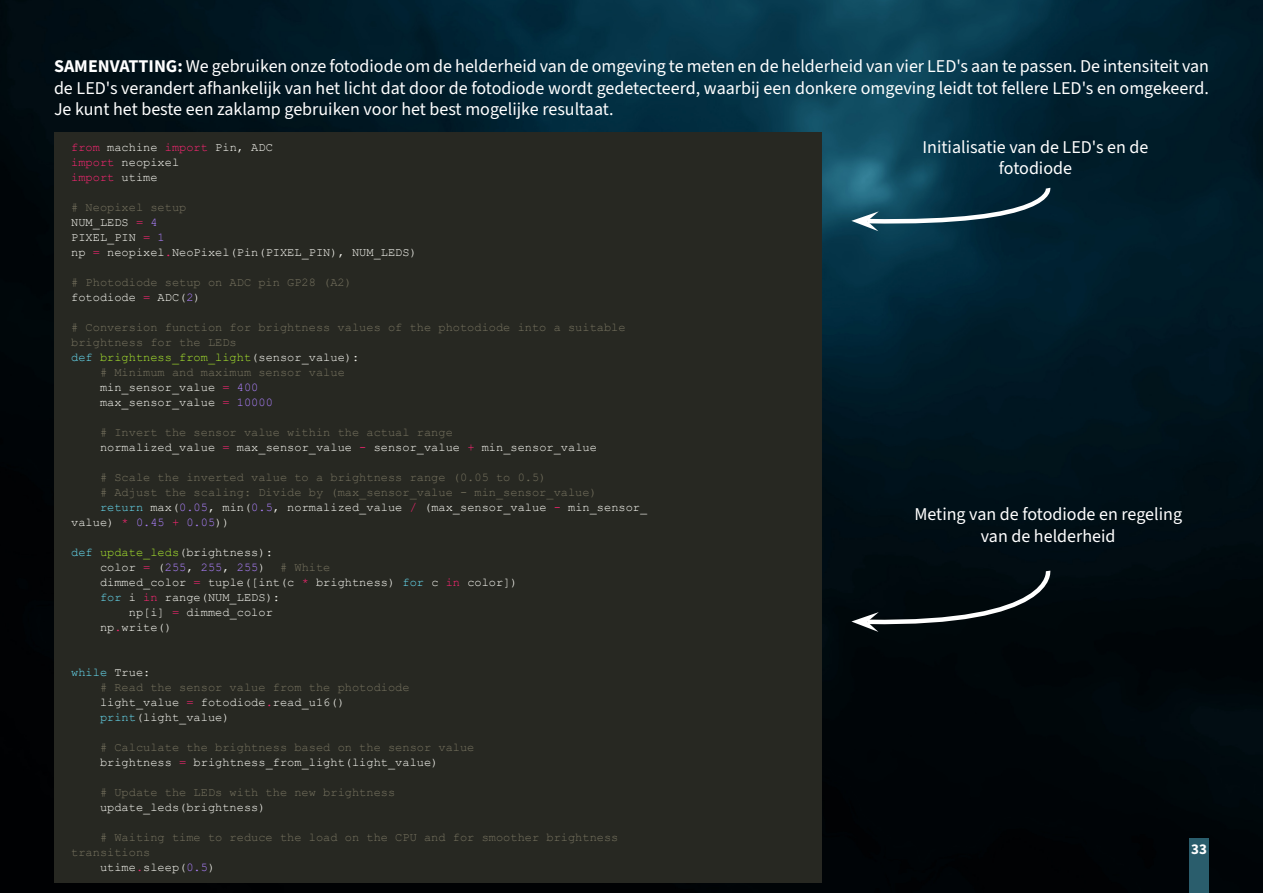
<style>
.page{position:relative;width:1263px;height:893px;background:#fff}
.page>*{position:absolute;margin:0;border:0;box-sizing:border-box;transform-origin:0 0}
.t1{font:18px/21.6px "Source Sans 3";color:#fff;text-align:justify}
.t2{font:700 15px "Source Sans 3";color:#fff}
.HTML_Preformatted{font:12px/15px "Courier New";color:#f8f8f2}
.HTML_Preformatted-2{font:12px/15px "Courier New";color:#75715e}
.HTML_Preformatted-3{font:12px "Courier New";color:#a6e22e}
.HTML_Preformatted-4{font:12px "Courier New";color:#f92672}
.HTML_Preformatted-5{font:12px "Courier New";color:#66d9ef}
.s1{font-weight:700}
.s2{color:#f92672}
.s3{color:#f8f8f2}
.s4{color:#ae81ff}
.s5{color:#66d9ef}
.s6{color:#a6e22e}
.s7{color:#75715e}
</style>
<div class="page">
<img style="left:0;top:0;width:1263px;height:893px">
<div style="left:1189px;top:839px;width:20px;height:54px;background:#2a5d6c"></div>
<div style="left:54px;top:132px;width:768px;height:750px;background:#272822"></div>
<svg style="left:851px;top:566px;width:204px;height:66px;background:#141c20"></svg>
<svg style="left:851px;top:184px;width:204px;height:47px;background:#224c5d"></svg>
<p class="t1" style="left:54px;top:55px;width:1156px"><span class="s1">SAMENVATTING:</span> We gebruiken onze fotodiode om de helderheid van de omgeving te meten en de helderheid van vier LED's aan te passen. De intensiteit van de LED's verandert afhankelijk van het licht dat door de fotodiode wordt gedetecteerd, waarbij een donkere omgeving leidt tot fellere LED's en omgekeerd.<br>Je kunt het beste een zaklamp gebruiken voor het best mogelijke resultaat.</p>
<p class="t1" style="left:922px;top:136px;width:227px">Initialisatie van de LED's en de</p>
<p class="t1" style="left:999px;top:157px;width:75px">fotodiode</p>
<p class="HTML_Preformatted" style="left:71px;top:139px;width:203px"><span class="s2">from</span> machine <span class="s2">import</span> Pin, ADC</p>
<p class="HTML_Preformatted" style="left:71px;top:154px;width:110px"><span class="s2">import</span> neopixel</p>
<p class="HTML_Preformatted-4" style="left:71px;top:170px;width:88px">import <span class="s3">utime</span></p>
<p class="HTML_Preformatted-2" style="left:71px;top:199px;width:117px"># Neopixel setup</p>
<p class="HTML_Preformatted" style="left:71px;top:214px;width:88px">NUM_LEDS <span class="s2">=</span> <span class="s4">4</span></p>
<p class="HTML_Preformatted" style="left:71px;top:229px;width:95px">PIXEL_PIN <span class="s2">=</span> <span class="s4">1</span></p>
<p class="HTML_Preformatted" style="left:71px;top:244px;width:347px">np <span class="s2">=</span> neopixel<span class="s2">.</span>NeoPixel(Pin(PIXEL_PIN), NUM_LEDS)</p>
<p class="HTML_Preformatted-2" style="left:71px;top:274px;width:282px"># Photodiode setup on ADC pin GP28 (A2)</p>
<p class="HTML_Preformatted" style="left:71px;top:289px;width:131px">fotodiode <span class="s2">=</span> ADC(<span class="s4">2</span>)</p>
<p class="HTML_Preformatted-2" style="left:71px;top:319px;width:556px"># Conversion function for brightness values of the photodiode into a suitable brightness for the LEDs</p>
<p class="HTML_Preformatted-3" style="left:71px;top:350px;width:290px"><span class="s5">def</span> brightness_from_light<span class="s3">(sensor_value):</span></p>
<p class="HTML_Preformatted-2" style="left:100px;top:364px;width:246px"># Minimum and maximum sensor value</p>
<p class="HTML_Preformatted" style="left:100px;top:379px;width:160px">min_sensor_value <span class="s2">=</span> <span class="s4">400</span></p>
<p class="HTML_Preformatted" style="left:100px;top:394px;width:174px">max_sensor_value <span class="s2">=</span> <span class="s4">10000</span></p>
<p class="HTML_Preformatted-2" style="left:100px;top:424px;width:354px"># Invert the sensor value within the actual range</p>
<p class="HTML_Preformatted" style="left:100px;top:439px;width:498px">normalized_value <span class="s2">=</span> max_sensor_value <span class="s2">-</span> sensor_value <span class="s2">+</span> min_sensor_value</p>
<p class="HTML_Preformatted-2" style="left:100px;top:469px;width:448px"># Scale the inverted value to a brightness range (0.05 to 0.5)</p>
<p class="HTML_Preformatted-2" style="left:100px;top:484px;width:498px"># Adjust the scaling: Divide by (max_sensor_value - min_sensor_value)</p>
<p class="HTML_Preformatted" style="left:71px;top:499px;width:578px;text-indent:29px"><span class="s5">return</span> max(<span class="s4">0.05</span>, min(<span class="s4">0.5</span>, normalized_value <span class="s2">/</span> (max_sensor_value <span class="s2">-</span> min_sensor_ value) <span class="s2">*</span> <span class="s4">0.45</span> <span class="s2">+</span> <span class="s4">0.05</span>))</p>
<p class="HTML_Preformatted" style="left:71px;top:544px;width:203px"><span class="s5">def</span> <span class="s6">update_leds</span>(brightness):</p>
<p class="HTML_Preformatted" style="left:100px;top:559px;width:232px">color <span class="s2">=</span> (<span class="s4">255</span>, <span class="s4">255</span>, <span class="s4">255</span>) <span class="s7"># White</span></p>
<p class="HTML_Preformatted" style="left:100px;top:574px;width:419px">dimmed_color <span class="s2">=</span> tuple([int(c <span class="s2">*</span> brightness) <span class="s5">for</span> c <span class="s2">in</span> color])</p>
<p class="HTML_Preformatted" style="left:100px;top:589px;width:182px"><span class="s5">for</span> i <span class="s2">in</span> range(NUM_LEDS):</p>
<p class="HTML_Preformatted" style="left:129px;top:604px;width:146px">np[i] <span class="s2">=</span> dimmed_color</p>
<p class="HTML_Preformatted" style="left:100px;top:619px;width:74px">np<span class="s2">.</span>write()</p>
<p class="HTML_Preformatted-5" style="left:71px;top:665px;width:81px">while <span class="s3">True:</span></p>
<p class="HTML_Preformatted-2" style="left:100px;top:679px;width:311px"># Read the sensor value from the photodiode</p>
<p class="HTML_Preformatted" style="left:100px;top:694px;width:246px">light_value <span class="s2">=</span> fotodiode<span class="s2">.</span>read_u16()</p>
<p class="HTML_Preformatted" style="left:100px;top:709px;width:131px"><span class="s5">print</span>(light_value)</p>
<p class="HTML_Preformatted-2" style="left:100px;top:739px;width:376px"># Calculate the brightness based on the sensor value</p>
<p class="HTML_Preformatted" style="left:100px;top:754px;width:340px">brightness <span class="s2">=</span> brightness_from_light(light_value)</p>
<p class="HTML_Preformatted-2" style="left:100px;top:784px;width:297px"># Update the LEDs with the new brightness</p>
<p class="HTML_Preformatted" style="left:100px;top:799px;width:167px">update_leds(brightness)</p>
<p class="HTML_Preformatted-2" style="left:71px;top:829px;width:549px;text-indent:29px"># Waiting time to reduce the load on the CPU and for smoother brightness transitions</p>
<p class="HTML_Preformatted" style="left:100px;top:859px;width:117px">utime<span class="s2">.</span>sleep(<span class="s4">0.5</span>)</p>
<p class="t1" style="left:914px;top:504px;width:269px;text-align:center">Meting van de fotodiode en regeling van de helderheid</p>
<p class="t2" style="left:1191px;top:839px;width:17px">33</p>
</div>
